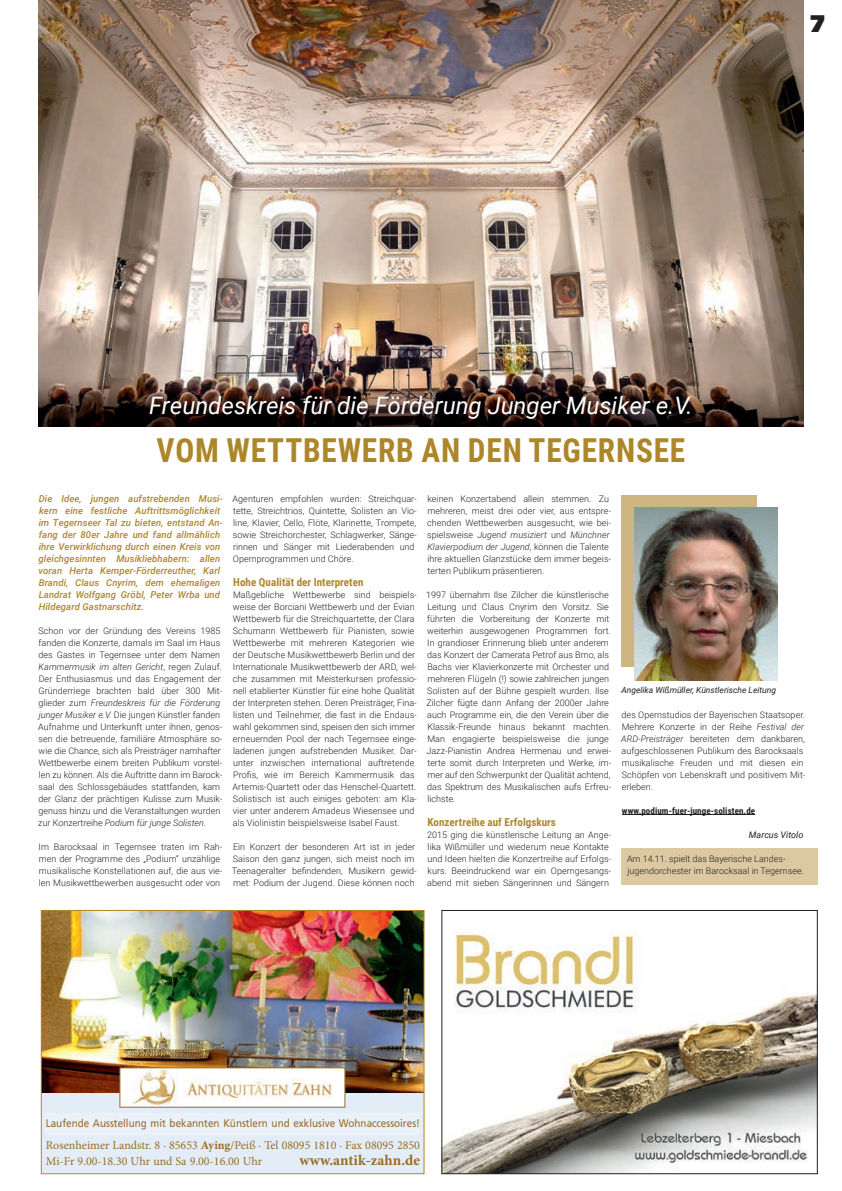
<style>
.page{position:relative;width:842px;height:1191px;background:#fff}
.page>*{position:absolute;margin:0;border:0;box-sizing:border-box;transform-origin:0 0}
.t1{font:700 33px "Roboto Condensed";letter-spacing:.025em;color:#ac8629;scale:.95 1}
.t2{font:italic 24px "Roboto";color:#fff}
.t3{font:900 24px "Frutiger";color:#231f20}
.t4{font:700 15px "Minion Pro";letter-spacing:.005em;color:#996b24}
.t5{font:12px/16px "Minion Pro";color:#996b24}
.t6{font:11px "Frutiger";color:#996b24;scale:.9 1}
.t7{font:700 11px "Roboto Condensed";letter-spacing:.005em;color:#ac8629}
.t8{font:italic 500 9.5px/12px "Roboto";letter-spacing:.01em;color:#ac8629}
.t9{font:300 9px/12px "Roboto";letter-spacing:.005em;color:#231f20}
.t10{font:700 9px "Roboto Condensed";letter-spacing:.01em;color:#231f20}
.t11{font:italic 9px "Roboto";color:#231f20}
.t12{font:italic 8.5px "Roboto";color:#231f20}
.s1{font-style:italic}
.s2{font-weight:700}
</style>
<div class="page">
<div style="left:621px;top:848px;width:196px;height:36px;background:#dcc8a1"></div>
<div style="left:621px;top:495px;width:135px;height:172px;background:#cfb680"></div>
<img style="left:38px;top:0;width:766px;height:427px">
<hr style="left:622px;top:814px;width:133px;height:1px;background:#231f20">
<img style="left:634px;top:507px;width:143px;height:174px">
<img style="left:444px;top:933px;width:371px;height:239px">
<div style="left:442px;top:910px;width:375px;height:264px;border:1px solid #231f20"></div>
<div style="left:41px;top:910px;width:383px;height:263px;background:#e3edf7"></div>
<img style="left:43px;top:912px;width:379px;height:180px">
<div style="left:46px;top:1113px;width:374px;height:21px;background:#eaf1f9"></div>
<div style="left:120px;top:1067px;width:225px;height:40px;background:#fff;border:1px solid #996b24"></div>
<img style="left:186px;top:1078px;width:147px;height:23px">
<img style="left:132px;top:1069px;width:44px;height:36px">
<div style="left:41px;top:910px;width:383px;height:264px;border:1px solid #ac8629"></div>
<h2 class="t3" style="left:810px;top:9px;width:16px">7</h2>
<h2 class="t2" style="left:149px;top:389px;width:545px">Freundeskreis für die Förderung Junger Musiker e.V.</h2>
<h1 class="t1" style="left:157px;top:427px;width:558px">VOM WETTBEWERB AN DEN TEGERNSEE</h1>
<p class="t8" style="left:39px;top:492px;width:186px">Die Idee, jungen aufstrebenden Musi&shy;kern eine festliche Auftrittsmöglichkeit im Tegernseer Tal zu bieten, entstand An&shy;fang der 80er Jahre und fand allmählich ihre Verwirklichung durch einen Kreis von gleichgesinnten Musikliebhabern: allen voran Herta Kemper-Förderreuther, Karl Brandi, Claus Cnyrim, dem ehemaligen Landrat Wolfgang Gröbl, Peter Wrba und Hildegard Gastnarschitz.</p>
<p class="t9" style="left:38px;top:625px;width:186px">Schon vor der Gründung des Vereins 1985 fanden die Konzerte, damals im Saal im Haus des Gastes in Tegernsee unter dem Namen <span class="s1">Kammermusik im alten Gericht</span>, regen Zulauf.<br>Der Enthusiasmus und das Engagement der Gründerriege brachten bald über 300 Mit&shy;glieder zum <span class="s1">Freundeskreis für die Förderung junger Musiker e.V.</span> Die jungen Künstler fanden Aufnahme und Unterkunft unter ihnen, genos&shy;sen die betreuende, familiäre Atmosphäre so&shy;wie die Chance, sich als Preisträger namhafter Wettbewerbe einem breiten Publikum vorstel&shy;len zu können. Als die Auftritte dann im Barock&shy;saal des Schlossgebäudes stattfanden, kam der Glanz der prächtigen Kulisse zum Musik&shy;genuss hinzu und die Veranstaltungen wurden zur Konzertreihe <span class="s1">Podium für junge Solisten</span>.</p>
<p class="t9" style="left:39px;top:841px;width:185px">Im Barocksaal in Tegernsee traten im Rah&shy;men der Programme des „Podium“ unzählige musikalische Konstellationen auf, die aus vie&shy;len Musikwettbewerben ausgesucht oder von</p>
<p class="t9" style="left:233px;top:492px;width:186px">Agenturen empfohlen wurden: Streichquar&shy;tette, Streichtrios, Quintette, Solisten an Vio&shy;line, Klavier, Cello, Flöte, Klarinette, Trompete, sowie Streichorchester, Schlagwerker, Sänge&shy;rinnen und Sänger mit Liederabenden und Opernprogrammen und Chöre.</p>
<p class="t7" style="left:233px;top:574px;width:132px">Hohe Qualität der Interpreten</p>
<p class="t9" style="left:233px;top:588px;width:186px">Maßgebliche Wettbewerbe sind beispiels&shy;weise der Borciani Wettbewerb und der Evian Wettbewerb für die Streichquartette, der Clara Schumann Wettbewerb für Pianisten, sowie Wettbewerbe mit mehreren Kategorien wie der Deutsche Musikwettbewerb Berlin und der Internationale Musikwettbewerb der ARD, wel&shy;che zusammen mit Meisterkursen professio&shy;nell etablierter Künstler für eine hohe Qualität der Interpreten stehen. Deren Preisträger, Fina&shy;listen und Teilnehmer, die fast in die Endaus&shy;wahl gekommen sind, speisen den sich immer erneuernden Pool der nach Tegernsee einge&shy;ladenen jungen aufstrebenden Musiker. Dar&shy;unter inzwischen international auftretende Profis, wie im Bereich Kammermusik das Artemis-Quartett oder das Henschel-Quartett.<br>Solistisch ist auch einiges geboten: am Kla&shy;vier unter anderem Amadeus Wiesensee und als Violinistin beispielsweise Isabel Faust.</p>
<p class="t9" style="left:232px;top:840px;width:186px">Ein Konzert der besonderen Art ist in jeder Saison den ganz jungen, sich meist noch im Teenageralter befindenden, Musikern gewid&shy;met: Podium der Jugend. Diese können noch</p>
<p class="t9" style="left:427px;top:492px;width:185px">keinen Konzertabend allein stemmen. Zu mehreren, meist drei oder vier, aus entspre&shy;chenden Wettbewerben ausgesucht, wie bei&shy;spielsweise <span class="s1">Jugend musiziert</span> und <span class="s1">Münchner Klavierpodium der Jugend</span>, können die Talente ihre aktuellen Glanzstücke dem immer begeis&shy;terten Publikum präsentieren.</p>
<p class="t9" style="left:426px;top:588px;width:186px">1997 übernahm Ilse Zilcher die künstlerische Leitung und Claus Cnyrim den Vorsitz. Sie führten die Vorbereitung der Konzerte mit weiterhin ausgewogenen Programmen fort.<br>In grandioser Erinnerung blieb unter anderem das Konzert der Camerata Petrof aus Brno, als Bachs vier Klavierkonzerte mit Orchester und mehreren Flügeln (!) sowie zahlreichen jungen Solisten auf der Bühne gespielt wurden. Ilse Zilcher fügte dann Anfang der 2000er Jahre auch Programme ein, die den Verein über die Klassik-Freunde hinaus bekannt machten.<br>Man engagierte beispielsweise die junge Jazz-Pianistin Andrea Hermenau und erwei&shy;terte somit durch Interpreten und Werke, im&shy;mer auf den Schwerpunkt der Qualität achtend, das Spektrum des Musikalischen aufs Erfreu&shy;lichste.</p>
<p class="t7" style="left:428px;top:814px;width:130px">Konzertreihe auf Erfolgskurs</p>
<p class="t9" style="left:427px;top:828px;width:186px">2015 ging die künstlerische Leitung an Ange&shy;lika Wißmüller und wiederum neue Kontakte und Ideen hielten die Konzertreihe auf Erfolgs&shy;kurs. Beeindruckend war ein Operngesangs&shy;abend mit sieben Sängerinnen und Sängern</p>
<p class="t12" style="left:621px;top:684px;width:156px">Angelika Wißmüller, Künstlerische Leitung</p>
<p class="t9" style="left:621px;top:708px;width:186px">des Opernstudios der Bayerischen Staatsoper.<br>Mehrere Konzerte in der Reihe <span class="s1">Festival der ARD-Preisträger</span> bereiteten dem dankbaren, aufgeschlossenen Publikum des Barocksaals musikalische Freuden und mit diesen ein Schöpfen von Lebenskraft und positivem Mit&shy;erleben.</p>
<p class="t10" style="left:622px;top:804px;width:135px">www.podium-fuer-junge-solisten.de</p>
<p class="t11" style="left:749px;top:828px;width:56px">Marcus Vitolo</p>
<p class="t9" style="left:627px;top:852px;width:178px">Am 14.11. spielt das Bayerische Landes&shy;jugendorchester im Barocksaal in Tegernsee.</p>
<p class="t6" style="left:46px;top:1116px;width:417px">Laufende Ausstellung mit bekannten Künstlern und exklusive Wohnaccessoires!</p>
<h3 class="t5" style="left:46px;top:1137px;width:376px">Rosenheimer Landstr. 8 . 85653 <span class="s2">Aying</span>/Peiß . Tel 08095 1810 . Fax 08095 2850<br>Mi-Fr 9.00-18.30 Uhr und Sa 9.00-16.00 Uhr</h3>
<h3 class="t4" style="left:299px;top:1149px;width:122px">www.antik-zahn.de</h3>
</div>
